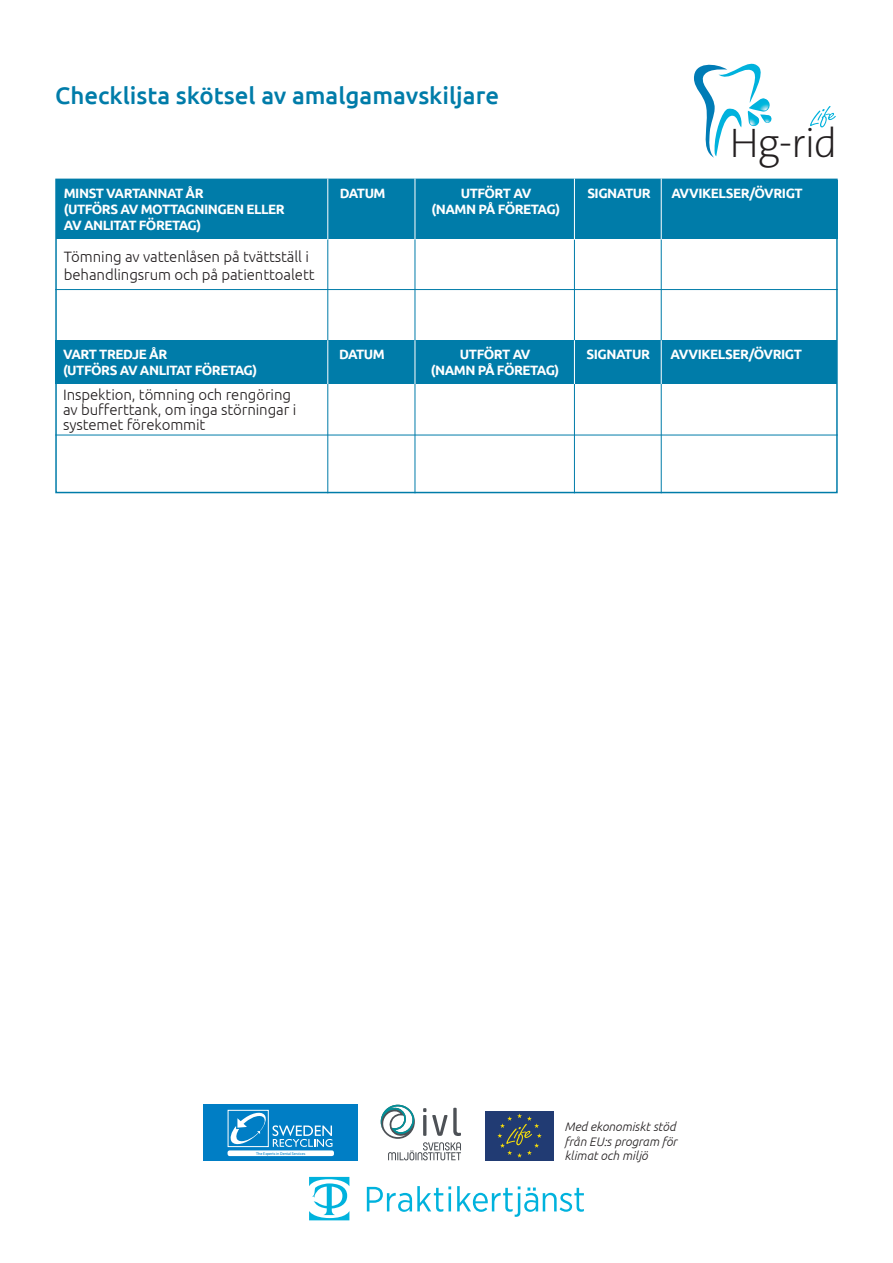
<style>
.page{position:relative;width:893px;height:1263px;background:#fff}
.page>*{position:absolute;margin:0;border:0;box-sizing:border-box;transform-origin:0 0}
.t1{font:200 41.7px "The Sans B W2";color:#231f20}
.t2{font:500 24px "Ubuntu";color:#007ca9}
.t3{font:300 15px/15px "Ubuntu";letter-spacing:-.005em;color:#231f20}
.t4{font:700 13.5px "Ubuntu";letter-spacing:-.035em;color:#fff}
.t5{font:italic 300 12.3px/14.7px "Ubuntu";color:#231f20;text-align:justify}
.t6{font:3.75px "Museo Sans 500";color:#007ec5;scale:.93 1}
</style>
<div class="page">
<div style="left:56px;top:180px;width:782px;height:58px;background:#007ca9"></div>
<hr style="left:55px;top:289px;width:783px;height:1px;background:#007ca9">
<hr style="left:55px;top:435px;width:783px;height:1px;background:#007ca9">
<hr style="left:327px;top:180px;width:1px;height:313px;background:#007ca9">
<hr style="left:415px;top:180px;width:1px;height:313px;background:#007ca9">
<hr style="left:574px;top:180px;width:1px;height:313px;background:#007ca9">
<hr style="left:327px;top:179px;width:1px;height:61px;background:#fff">
<hr style="left:415px;top:179px;width:1px;height:61px;background:#fff">
<hr style="left:574px;top:179px;width:1px;height:61px;background:#fff">
<hr style="left:661px;top:180px;width:1px;height:313px;background:#007ca9">
<hr style="left:661px;top:179px;width:1px;height:61px;background:#fff">
<svg style="left:810px;top:106px;width:26px;height:22px"></svg>
<svg style="left:694px;top:64px;width:78px;height:94px"></svg>
<svg style="left:367px;top:1186px;width:84px;height:26px"></svg>
<svg style="left:457px;top:1186px;width:127px;height:31px"></svg>
<svg style="left:309px;top:1177px;width:40px;height:43px"></svg>
<svg style="left:381px;top:1105px;width:80px;height:55px"></svg>
<div style="left:203px;top:1104px;width:155px;height:56px;background:#007ec5"></div>
<div style="left:228px;top:1150px;width:106px;height:6px;background:#fff;border-radius:2px"></div>
<svg style="left:228px;top:1110px;width:41px;height:37px"></svg>
<svg style="left:229px;top:1110px;width:38px;height:36px"></svg>
<svg style="left:273px;top:1125px;width:59px;height:22px"></svg>
<div style="left:485px;top:1111px;width:69px;height:49px;background:#213b73"></div>
<svg style="left:497px;top:1113px;width:45px;height:44px"></svg>
<div style="left:55px;top:340px;width:782px;height:44px;background:#007ca9"></div>
<hr style="left:327px;top:340px;width:1px;height:44px;background:#fff">
<hr style="left:415px;top:340px;width:1px;height:44px;background:#fff">
<hr style="left:574px;top:340px;width:1px;height:44px;background:#fff">
<hr style="left:661px;top:340px;width:1px;height:44px;background:#fff">
<h2 class="t2" style="left:55px;top:80px;width:445px">Checklista skötsel av amalgamavskiljare</h2>
<h1 class="t1" style="left:729px;top:116px;width:110px">Hg-rid</h1>
<p class="t4" style="left:64px;top:185px;width:141px">MINST VARTANNAT ÅR</p>
<p class="t4" style="left:340px;top:185px;width:47px">DATUM</p>
<p class="t4" style="left:461px;top:185px;width:72px">UTFÖRT AV</p>
<p class="t4" style="left:587px;top:185px;width:65px">SIGNATUR</p>
<p class="t4" style="left:671px;top:185px;width:133px">AVVIKELSER/ÖVRIGT</p>
<p class="t4" style="left:64px;top:201px;width:222px">(UTFÖRS AV MOTTAGNINGEN ELLER</p>
<p class="t4" style="left:432px;top:201px;width:130px">(NAMN PÅ FÖRETAG)</p>
<p class="t4" style="left:64px;top:217px;width:139px">AV ANLITAT FÖRETAG)</p>
<p class="t3" style="left:64px;top:247px;width:252px;line-height:18px">Tömning av vattenlåsen på tvättställ i behandlingsrum och på patienttoalett</p>
<p class="t4" style="left:63px;top:346px;width:106px">VART TREDJE ÅR</p>
<p class="t4" style="left:339px;top:346px;width:47px">DATUM</p>
<p class="t4" style="left:460px;top:346px;width:72px">UTFÖRT AV</p>
<p class="t4" style="left:587px;top:346px;width:65px">SIGNATUR</p>
<p class="t4" style="left:671px;top:346px;width:133px">AVVIKELSER/ÖVRIGT</p>
<p class="t4" style="left:63px;top:362px;width:196px">(UTFÖRS AV ANLITAT FÖRETAG)</p>
<p class="t4" style="left:431px;top:362px;width:130px">(NAMN PÅ FÖRETAG)</p>
<p class="t3" style="left:63px;top:386px;width:235px">Inspektion, tömning och rengöring av bufferttank, om inga störningar i systemet förekommit</p>
<p class="t6" style="left:256px;top:1151px;width:54px">The Experts in Dental Services</p>
<p class="t5" style="left:564px;top:1119px;width:114px">Med ekonomiskt stöd från EU:s program för klimat och miljö</p>
</div>
